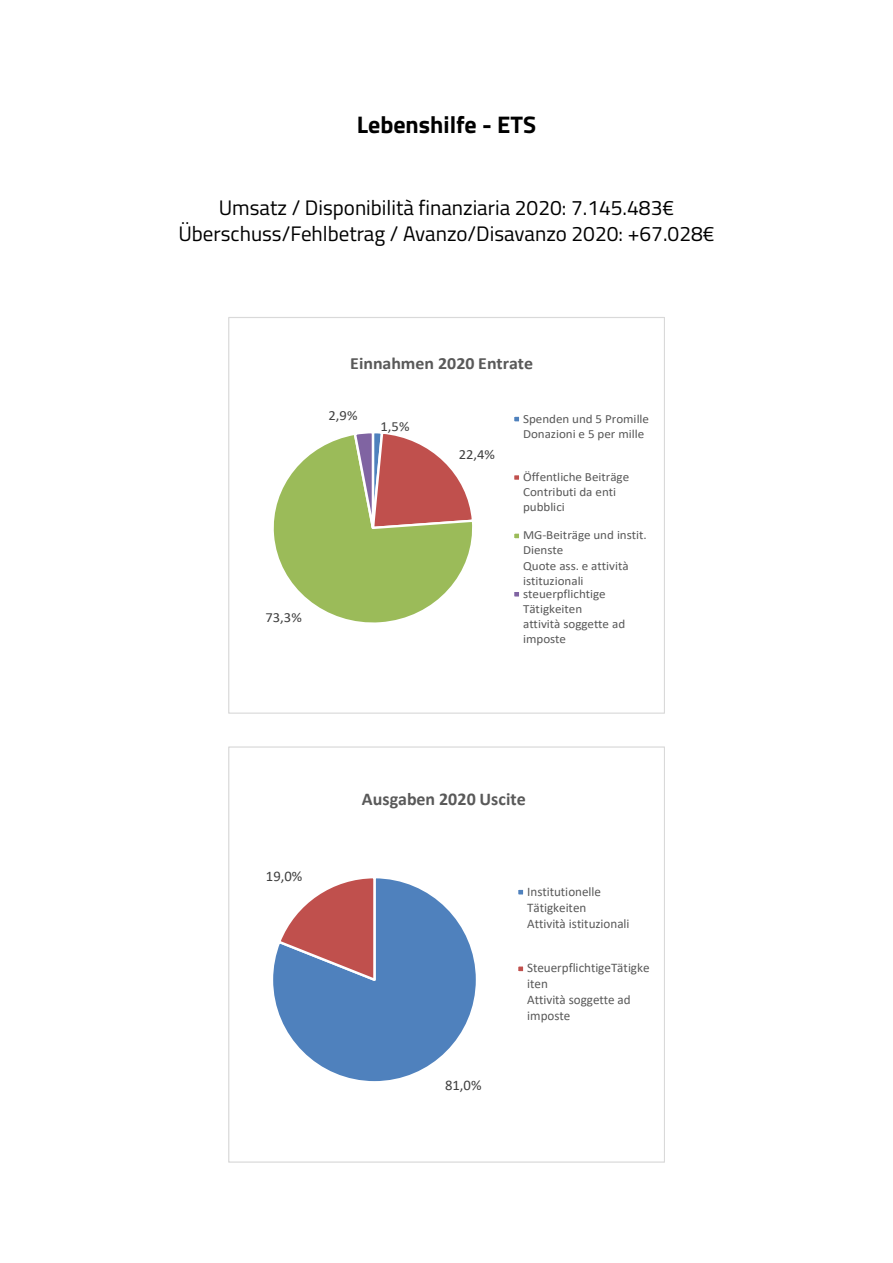
<style>
.page{position:relative;width:893px;height:1263px;background:#fff}
.page>*{position:absolute;margin:0;border:0;box-sizing:border-box;transform-origin:0 0}
.t1{font:700 24px "Titillium";color:#000}
.t2{font:21px/25.2px "Titillium";color:#000;text-align:center}
.t3{font:700 18px "Calibri";letter-spacing:.005em;color:#595959}
.t4{font:700 17.1px "Calibri";color:#595959;scale:1.05 1}
.t5{font:14.7px "Calibri";color:#404040}
.t6{font:13.95px "Calibri";color:#404040;scale:1.05 1}
.t7{font:13.05px/15.9px "Calibri";letter-spacing:-.005em;color:#595959}
.t8{font:12.45px/15.1px "Calibri";letter-spacing:-.005em;color:#595959;scale:1.05 1}
</style>
<div class="page">
<svg style="left:273px;top:433px;width:200px;height:190px"></svg>
<div style="left:513px;top:416px;width:7px;height:6px;background:#4f81bd"></div>
<div style="left:512px;top:414px;width:9px;height:10px;border:2px solid #fff"></div>
<div style="left:513px;top:474px;width:7px;height:7px;background:#c0504d"></div>
<div style="left:512px;top:473px;width:9px;height:9px;border:2px solid #fff"></div>
<div style="left:513px;top:532px;width:7px;height:7px;background:#9bbb59"></div>
<div style="left:512px;top:531px;width:9px;height:9px;border:2px solid #fff"></div>
<div style="left:513px;top:591px;width:7px;height:7px;background:#8064a2"></div>
<div style="left:512px;top:590px;width:9px;height:9px;border:2px solid #fff"></div>
<svg style="left:273px;top:878px;width:203px;height:204px"></svg>
<div style="left:517px;top:889px;width:7px;height:7px;background:#4f81bd"></div>
<div style="left:516px;top:887px;width:9px;height:10px;border:2px solid #fff"></div>
<div style="left:517px;top:965px;width:7px;height:7px;background:#c0504d"></div>
<div style="left:516px;top:964px;width:9px;height:9px;border:2px solid #fff"></div>
<h1 class="t1" style="left:357px;top:106px;width:181px">Lebenshilfe - ETS</h1>
<h2 class="t2" style="left:178px;top:194px;width:538px">Umsatz / Disponibilità finanziaria 2020: 7.145.483€<br>Überschuss/Fehlbetrag / Avanzo/Disavanzo 2020: +67.028€</h2>
<p class="t6" style="left:265px;top:607px;width:36px">73,3%</p>
<h3 class="t4" style="left:350px;top:352px;width:176px">Einnahmen 2020 Entrate</h3>
<p class="t6" style="left:328px;top:406px;width:29px">2,9%</p>
<p class="t6" style="left:380px;top:417px;width:29px">1,5%</p>
<p class="t6" style="left:459px;top:444px;width:36px">22,4%</p>
<p class="t8" style="left:523px;top:410px;width:121px">Spenden und 5 Promille<br>Donazioni e 5 per mille</p>
<p class="t8" style="left:523px;top:469px;width:102px">Öffentliche Beiträge<br>Contributi da enti pubblici</p>
<p class="t8" style="left:523px;top:527px;width:119px">MG-Beiträge und instit.<br>Dienste<br>Quote ass. e attività istituzionali</p>
<p class="t8" style="left:523px;top:586px;width:99px">steuerpflichtige<br>Tätigkeiten<br>attività soggette ad imposte</p>
<p class="t5" style="left:266px;top:865px;width:38px">19,0%</p>
<h3 class="t3" style="left:362px;top:786px;width:165px">Ausgaben 2020 Uscite</h3>
<p class="t5" style="left:445px;top:1075px;width:38px">81,0%</p>
<p class="t7" style="left:527px;top:883px;width:104px">Institutionelle<br>Tätigkeiten<br>Attività istituzionali</p>
<p class="t7" style="left:527px;top:960px;width:124px">SteuerpflichtigeTätigke iten<br>Attività soggette ad imposte</p>
</div>
